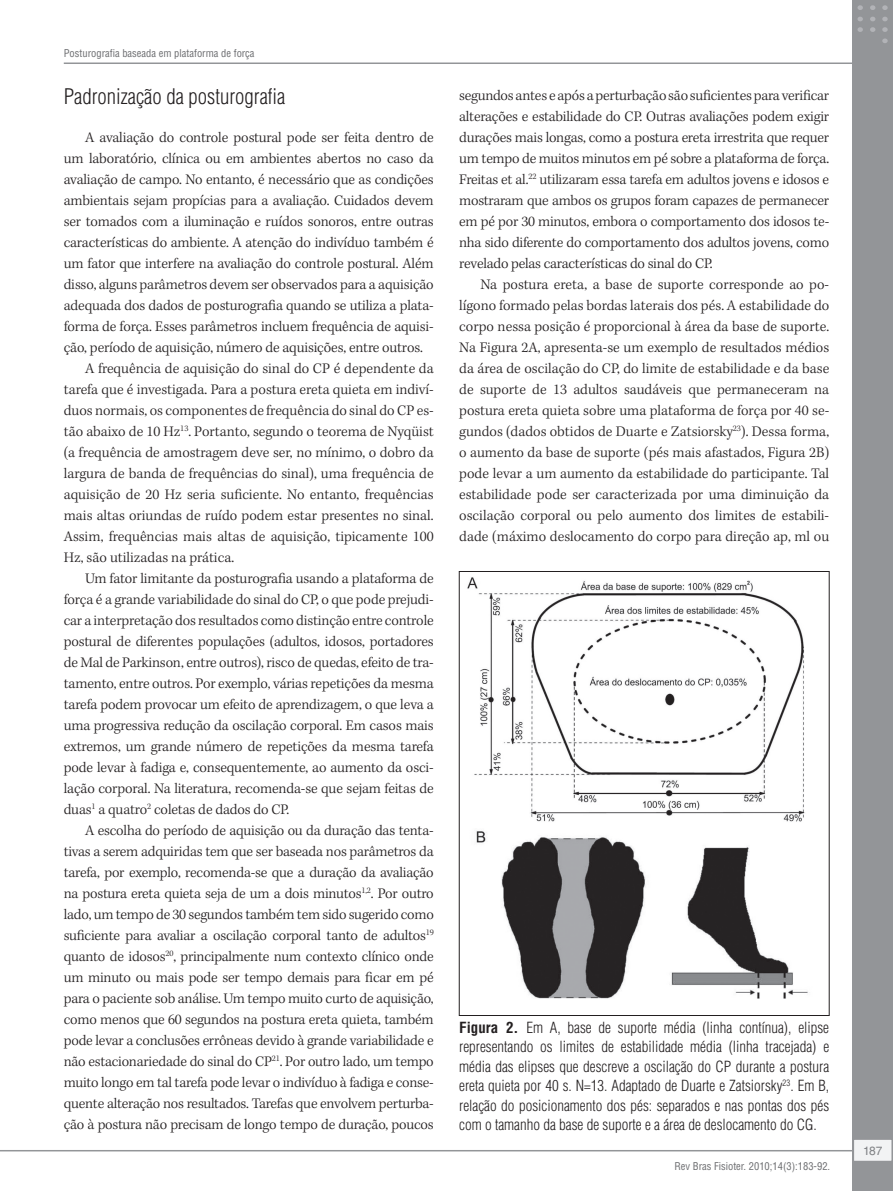
<style>
.page{position:relative;width:893px;height:1191px;background:#fff}
.page>*{position:absolute;margin:0;border:0;box-sizing:border-box;transform-origin:0 0}
.t1{font:300 condensed 21px "Helvetica LT Std";color:#231f20}
.t2{font:300 15px/21px "Kepler Std";letter-spacing:-.01em;color:#231f20;text-align:justify}
.t3{font:300 condensed 15px/19.5px "Helvetica LT Std";color:#231f20;text-align:justify}
.t4{font:12px "Helvetica LT Std";color:#808285}
.t5{font:condensed 10.5px "Helvetica LT Std";color:#6c6d70}
.s1{font-weight:700}
</style>
<div class="page">
<img style="left:467px;top:577px;width:341px;height:422px">
<hr style="left:0;top:1150px;width:879px;height:1px;background:#939598">
<hr style="left:64px;top:62px;width:810px;height:2px;background:#939598">
<div style="left:853px;top:0;width:40px;height:1191px;background:#939598"></div>
<div style="left:853px;top:1139px;width:39px;height:22px;background:#f2f3f4"></div>
<div style="left:853px;top:1138px;width:40px;height:24px;border:2px solid #939598"></div>
<svg style="left:857px;top:27px;width:6px;height:5px"></svg>
<svg style="left:857px;top:17px;width:6px;height:4px"></svg>
<svg style="left:857px;top:5px;width:6px;height:5px"></svg>
<svg style="left:870px;top:27px;width:5px;height:5px"></svg>
<svg style="left:870px;top:17px;width:5px;height:4px"></svg>
<svg style="left:870px;top:5px;width:5px;height:5px"></svg>
<svg style="left:882px;top:27px;width:6px;height:5px"></svg>
<svg style="left:882px;top:38px;width:6px;height:5px"></svg>
<svg style="left:882px;top:17px;width:6px;height:4px"></svg>
<svg style="left:882px;top:5px;width:6px;height:5px"></svg>
<p class="t5" style="left:64px;top:46px;width:192px">Posturografia baseada em plataforma de força</p>
<h1 class="t1" style="left:64px;top:84px;width:223px">Padronização da posturografia</h1>
<p class="t2" style="left:85px;top:127px;width:350px">A avaliação do controle postural pode ser feita dentro de</p>
<p class="t2" style="left:64px;top:148px;width:371px">um laboratório, clínica ou em ambientes abertos no caso da</p>
<p class="t2" style="left:64px;top:169px;width:371px">avaliação de campo. No entanto, é necessário que as condições</p>
<p class="t2" style="left:64px;top:190px;width:371px">ambientais sejam propícias para a avaliação. Cuidados devem</p>
<p class="t2" style="left:64px;top:211px;width:371px">ser tomados com a iluminação e ruídos sonoros, entre outras</p>
<p class="t2" style="left:64px;top:232px;width:371px">características do ambiente. A atenção do indivíduo também é</p>
<p class="t2" style="left:64px;top:253px;width:371px">um fator que interfere na avaliação do controle postural. Além</p>
<p class="t2" style="left:64px;top:274px;width:371px">disso, alguns parâmetros devem ser observados para a aquisição</p>
<p class="t2" style="left:64px;top:295px;width:371px">adequada dos dados de posturografia quando se utiliza a plata-</p>
<p class="t2" style="left:64px;top:316px;width:371px">forma de força. Esses parâmetros incluem frequência de aquisi-</p>
<p class="t2" style="left:64px;top:337px;width:361px">ção, período de aquisição, número de aquisições, entre outros.</p>
<p class="t2" style="left:85px;top:358px;width:350px">A frequência de aquisição do sinal do CP é dependente da</p>
<p class="t2" style="left:64px;top:379px;width:371px">tarefa que é investigada. Para a postura ereta quieta em indiví-</p>
<p class="t2" style="left:64px;top:400px;width:371px">duos normais, os componentes de frequência do sinal do CP es-</p>
<p class="t2" style="left:64px;top:421px;width:371px">tão abaixo de 10 Hz<sup>13</sup>. Portanto, segundo o teorema de Nyqüist</p>
<p class="t2" style="left:64px;top:442px;width:371px">(a frequência de amostragem deve ser, no mínimo, o dobro da</p>
<p class="t2" style="left:64px;top:463px;width:371px">largura de banda de frequências do sinal), uma frequência de</p>
<p class="t2" style="left:64px;top:484px;width:371px">aquisição de 20 Hz seria suficiente. No entanto, frequências</p>
<p class="t2" style="left:64px;top:505px;width:371px">mais altas oriundas de ruído podem estar presentes no sinal.</p>
<p class="t2" style="left:64px;top:526px;width:371px">Assim, frequências mais altas de aquisição, tipicamente 100</p>
<p class="t2" style="left:64px;top:547px;width:172px">Hz, são utilizadas na prática.</p>
<p class="t2" style="left:85px;top:568px;width:350px">Um fator limitante da posturografia usando a plataforma de</p>
<p class="t2" style="left:64px;top:589px;width:371px">força é a grande variabilidade do sinal do CP, o que pode prejudi-</p>
<p class="t2" style="left:64px;top:610px;width:371px">car a interpretação dos resultados como distinção entre controle</p>
<p class="t2" style="left:64px;top:631px;width:371px">postural de diferentes populações (adultos, idosos, portadores</p>
<p class="t2" style="left:64px;top:652px;width:371px">de Mal de Parkinson, entre outros), risco de quedas, efeito de tra-</p>
<p class="t2" style="left:64px;top:673px;width:371px">tamento, entre outros. Por exemplo, várias repetições da mesma</p>
<p class="t2" style="left:64px;top:694px;width:371px">tarefa podem provocar um efeito de aprendizagem, o que leva a</p>
<p class="t2" style="left:64px;top:715px;width:371px">uma progressiva redução da oscilação corporal. Em casos mais</p>
<p class="t2" style="left:64px;top:736px;width:371px">extremos, um grande número de repetições da mesma tarefa</p>
<p class="t2" style="left:64px;top:757px;width:371px">pode levar à fadiga e, consequentemente, ao aumento da osci-</p>
<p class="t2" style="left:64px;top:778px;width:371px">lação corporal. Na literatura, recomenda-se que sejam feitas de</p>
<p class="t2" style="left:64px;top:799px;width:227px">duas<sup>1</sup> a quatro<sup>2</sup> coletas de dados do CP.</p>
<p class="t2" style="left:85px;top:820px;width:350px">A escolha do período de aquisição ou da duração das tenta-</p>
<p class="t2" style="left:64px;top:841px;width:371px">tivas a serem adquiridas tem que ser baseada nos parâmetros da</p>
<p class="t2" style="left:64px;top:862px;width:371px">tarefa, por exemplo, recomenda-se que a duração da avaliação</p>
<p class="t2" style="left:64px;top:883px;width:371px">na postura ereta quieta seja de um a dois minutos<sup>1,2</sup>. Por outro</p>
<p class="t2" style="left:64px;top:904px;width:371px">lado, um tempo de 30 segundos também tem sido sugerido como</p>
<p class="t2" style="left:64px;top:925px;width:371px">suficiente para avaliar a oscilação corporal tanto de adultos<sup>19</sup></p>
<p class="t2" style="left:64px;top:946px;width:371px">quanto de idosos<sup>20</sup>, principalmente num contexto clínico onde</p>
<p class="t2" style="left:64px;top:967px;width:371px">um minuto ou mais pode ser tempo demais para ficar em pé</p>
<p class="t2" style="left:64px;top:988px;width:371px">para o paciente sob análise. Um tempo muito curto de aquisição,</p>
<p class="t2" style="left:64px;top:1009px;width:371px">como menos que 60 segundos na postura ereta quieta, também</p>
<p class="t2" style="left:64px;top:1030px;width:371px">pode levar a conclusões errôneas devido à grande variabilidade e</p>
<p class="t2" style="left:64px;top:1051px;width:371px">não estacionariedade do sinal do CP<sup>21</sup>. Por outro lado, um tempo</p>
<p class="t2" style="left:64px;top:1072px;width:371px">muito longo em tal tarefa pode levar o indivíduo à fadiga e conse-</p>
<p class="t2" style="left:64px;top:1093px;width:371px">quente alteração nos resultados. Tarefas que envolvem perturba-</p>
<p class="t2" style="left:64px;top:1114px;width:371px">ção à postura não precisam de longo tempo de duração, poucos</p>
<p class="t2" style="left:459px;top:85px;width:371px">segundos antes e após a perturbação são suficientes para verificar alterações e estabilidade do CP. Outras avaliações podem exigir durações mais longas, como a postura ereta irrestrita que requer um tempo de muitos minutos em pé sobre a plataforma de força.<br>Freitas et al.<sup>22</sup> utilizaram essa tarefa em adultos jovens e idosos e mostraram que ambos os grupos foram capazes de permanecer em pé por 30 minutos, embora o comportamento dos idosos te&shy;nha sido diferente do comportamento dos adultos jovens, como revelado pelas características do sinal do CP.</p>
<p class="t2" style="left:459px;top:274px;width:371px;text-indent:21px">Na postura ereta, a base de suporte corresponde ao po&shy;lígono formado pelas bordas laterais dos pés. A estabilidade do corpo nessa posição é proporcional à área da base de suporte.<br>Na Figura 2A, apresenta-se um exemplo de resultados médios da área de oscilação do CP, do limite de estabilidade e da base de suporte de 13 adultos saudáveis que permaneceram na postura ereta quieta sobre uma plataforma de força por 40 se&shy;gundos (dados obtidos de Duarte e Zatsiorsky<sup>23</sup>). Dessa forma, o aumento da base de suporte (pés mais afastados, Figura 2B) pode levar a um aumento da estabilidade do participante. Tal estabilidade pode ser caracterizada por uma diminuição da oscilação corporal ou pelo aumento dos limites de estabili&shy;dade (máximo deslocamento do corpo para direção ap, ml ou</p>
<p class="t3" style="left:459px;top:1017px;width:371px"><span class="s1">Figura 2.</span> Em A, base de suporte média (linha contínua), elipse representando os limites de estabilidade média (linha tracejada) e média das elipses que descreve a oscilação do CP durante a postura ereta quieta por 40 s. N=13. Adaptado de Duarte e Zatsiorsky<sup>23</sup>. Em B, relação do posicionamento dos pés: separados e nas pontas dos pés com o tamanho da base de suporte e a área de deslocamento do CG.</p>
<p class="t5" style="left:674px;top:1160px;width:157px">Rev Bras Fisioter. 2010;14(3):183-92.</p>
<p class="t4" style="left:863px;top:1143px;width:21px">187</p>
</div>
